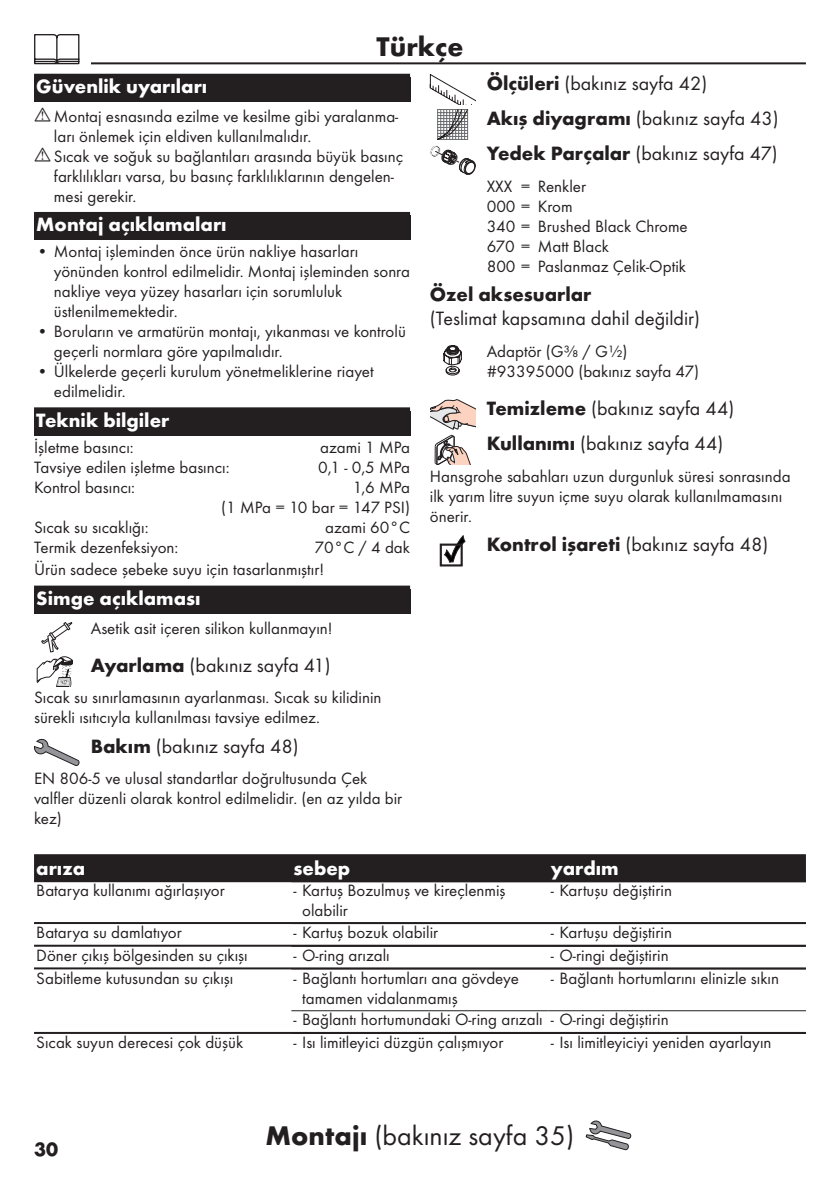
<style>
.page{position:relative;width:840px;height:1191px;background:#fff}
.page>*{position:absolute;margin:0;border:0;box-sizing:border-box;transform-origin:0 0}
.Montage_mit_Symbol_T{font:28px "Futura TOT Boo";color:#231f20}
.Sprache_Rahmenwechse{font:700 28px "Futura TOT";color:#231f20}
.Ueberschrift_Grafik{font:20px "Futura TOT Boo";color:#231f20}
.Ueberschrift_TR{font:700 20px "Futura TOT";color:#fff}
.Ueberschrift_nach_Gr{font:20px/24px "Futura TOT Boo";color:#231f20}
.Ueberschrift___TR{font:700 20px "Futura TOT";color:#fff}
.Tabelle_Kopf_TR{font:700 20px "Futura TOT";color:#fff}
.t1{font:700 20px "Futura TOT";color:#231f20}
.Normaltext_nach_Graf{font:17px/20px "Futura TOT Boo";color:#231f20}
.Techn__Daten_TR{font:17px/20px "Futura TOT Boo";color:#231f20;text-align:right}
.Tabelle_Spalte_TR{font:17px "Futura TOT Boo";color:#231f20}
.Farbe_TR{font:17px/20px "Futura TOT Boo";color:#231f20}
.Normaltext_Grafik_TR{font:17px/20px "Futura TOT Boo";color:#231f20}
.Normaltext_TR{font:17px "Futura TOT Boo";color:#231f20}
.s1{font-family:"Futura TOT";font-weight:700}
</style>
<div class="page">
<hr style="left:34px;top:62px;width:771px;height:2px;background:#231f20">
<div style="left:23px;top:34px;width:68px;height:34px;background:#fff"></div>
<svg style="left:34px;top:34px;width:45px;height:30px"></svg>
<svg style="left:585px;top:1120px;width:45px;height:30px"></svg>
<div style="left:34px;top:74px;width:376px;height:28px;background:#231f20"></div>
<div style="left:34px;top:212px;width:376px;height:28px;background:#231f20"></div>
<div style="left:34px;top:407px;width:376px;height:28px;background:#231f20"></div>
<div style="left:34px;top:589px;width:376px;height:25px;background:#231f20"></div>
<div style="left:34px;top:585px;width:376px;height:28px;background:#231f20"></div>
<svg style="left:36px;top:622px;width:37px;height:65px"></svg>
<svg style="left:34px;top:739px;width:45px;height:27px"></svg>
<svg style="left:429px;top:74px;width:46px;height:101px"></svg>
<svg style="left:443px;top:345px;width:19px;height:30px"></svg>
<svg style="left:430px;top:399px;width:45px;height:30px"></svg>
<svg style="left:434px;top:435px;width:36px;height:30px"></svg>
<svg style="left:440px;top:536px;width:25px;height:30px"></svg>
<div style="left:34px;top:854px;width:771px;height:26px;background:#231f20"></div>
<hr style="left:34px;top:880px;width:771px;height:2px;background:#231f20">
<hr style="left:34px;top:922px;width:771px;height:2px;background:#231f20">
<hr style="left:34px;top:944px;width:771px;height:2px;background:#231f20">
<hr style="left:34px;top:967px;width:771px;height:2px;background:#231f20">
<hr style="left:291px;top:1010px;width:257px;height:1px;background:#231f20">
<hr style="left:548px;top:1010px;width:257px;height:1px;background:#231f20">
<hr style="left:34px;top:1032px;width:771px;height:2px;background:#231f20">
<p class="Sprache_Rahmenwechse" style="left:376px;top:29px;width:88px">Türkçe</p>
<p class="Ueberschrift___TR" style="left:36px;top:74px;width:172px">Güvenlik uyarıları</p>
<p class="Normaltext_nach_Graf" style="left:54px;top:106px;width:346px">Montaj esnasında ezilme ve kesilme gibi yaralanma&shy;ları önlemek için eldiven kullanılmalıdır.</p>
<p class="Normaltext_nach_Graf" style="left:54px;top:146px;width:350px">Sıcak ve soğuk su bağlantıları arasında büyük basınç farklılıkları varsa, bu basınç farklılıklarının dengelen&shy;mesi gerekir.</p>
<p class="Ueberschrift_TR" style="left:36px;top:212px;width:192px">Montaj açıklamaları</p>
<p class="Normaltext_nach_Graf" style="left:54px;top:241px;width:357px;text-indent:-17px">• Montaj işleminden önce ürün nakliye hasarları yönünden kontrol edilmelidir. Montaj işleminden sonra nakliye veya yüzey hasarları için sorumluluk üstlenilmemektedir.</p>
<p class="Normaltext_nach_Graf" style="left:54px;top:321px;width:353px;text-indent:-17px">• Boruların ve armatürün montajı, yıkanması ve kontrolü geçerli normlara göre yapılmalıdır.</p>
<p class="Normaltext_nach_Graf" style="left:54px;top:361px;width:321px;text-indent:-17px">• Ülkelerde geçerli kurulum yönetmeliklerine riayet edilmelidir.</p>
<p class="Ueberschrift_TR" style="left:36px;top:408px;width:134px">Teknik bilgiler</p>
<p class="Techn__Daten_TR" style="left:34px;top:437px;width:101px">İşletme basıncı:</p>
<p class="Techn__Daten_TR" style="left:320px;top:437px;width:91px">azami 1 MPa</p>
<p class="Techn__Daten_TR" style="left:34px;top:457px;width:197px">Tavsiye edilen işletme basıncı:</p>
<p class="Techn__Daten_TR" style="left:318px;top:457px;width:93px">0,1 - 0,5 MPa</p>
<p class="Techn__Daten_TR" style="left:34px;top:477px;width:102px">Kontrol basıncı:</p>
<p class="Techn__Daten_TR" style="left:221px;top:477px;width:190px">1,6 MPa<br>(1 MPa = 10 bar = 147 PSI)</p>
<p class="Techn__Daten_TR" style="left:34px;top:517px;width:116px">Sıcak su sıcaklığı:</p>
<p class="Techn__Daten_TR" style="left:325px;top:517px;width:86px">azami 60°C</p>
<p class="Techn__Daten_TR" style="left:34px;top:537px;width:146px">Termik dezenfeksiyon:</p>
<p class="Techn__Daten_TR" style="left:314px;top:537px;width:97px">70°C / 4 dak</p>
<p class="Normaltext_TR" style="left:34px;top:559px;width:291px">Ürün sadece şebeke suyu için tasarlanmıştır!</p>
<p class="Ueberschrift_TR" style="left:36px;top:586px;width:166px">Simge açıklaması</p>
<p class="Normaltext_Grafik_TR" style="left:91px;top:618px;width:243px">Asetik asit içeren silikon kullanmayın!</p>
<p class="Ueberschrift_Grafik" style="left:91px;top:653px;width:241px"><span class="s1">Ayarlama</span> (bakınız sayfa 41)</p>
<p class="Normaltext_nach_Graf" style="left:34px;top:687px;width:349px">Sıcak su sınırlamasının ayarlanması. Sıcak su kilidinin sürekli ısıtıcıyla kullanılması tavsiye edilmez.</p>
<p class="Ueberschrift_Grafik" style="left:91px;top:734px;width:209px"><span class="s1">Bakım</span> (bakınız sayfa 48)</p>
<p class="Normaltext_nach_Graf" style="left:34px;top:768px;width:369px">EN 806-5 ve ulusal standartlar doğrultusunda Çek valfler düzenli olarak kontrol edilmelidir. (en az yılda bir kez)</p>
<p class="Ueberschrift_Grafik" style="left:486px;top:71px;width:222px"><span class="s1">Ölçüleri</span> (bakınız sayfa 42)</p>
<p class="Ueberschrift_Grafik" style="left:486px;top:106px;width:293px"><span class="s1">Akış diyagramı</span> (bakınız sayfa 43)</p>
<p class="Ueberschrift_Grafik" style="left:486px;top:142px;width:292px"><span class="s1">Yedek Parçalar</span> (bakınız sayfa 47)</p>
<p class="Farbe_TR" style="left:486px;top:176px;width:202px">XXX = Renkler<br>000 = Krom<br>340 = Brushed Black Chrome<br>670 = Matt Black<br>800 = Paslanmaz Çelik-Optik</p>
<p class="Ueberschrift_nach_Gr" style="left:429px;top:282px;width:271px"><span class="s1">Özel aksesuarlar<br></span>(Teslimat kapsamına dahil değildir)</p>
<p class="Normaltext_Grafik_TR" style="left:486px;top:341px;width:214px">Adaptör (G⅜ / G½) #93395000 (bakınız sayfa 47)</p>
<p class="Ueberschrift_Grafik" style="left:486px;top:396px;width:249px"><span class="s1">Temizleme</span> (bakınız sayfa 44)</p>
<p class="Ueberschrift_Grafik" style="left:486px;top:431px;width:238px"><span class="s1">Kullanımı</span> (bakınız sayfa 44)</p>
<p class="Normaltext_nach_Graf" style="left:429px;top:466px;width:362px">Hansgrohe sabahları uzun durgunluk süresi sonrasında ilk yarım litre suyun içme suyu olarak kullanılmamasını önerir.</p>
<p class="Ueberschrift_Grafik" style="left:486px;top:532px;width:283px"><span class="s1">Kontrol işareti</span> (bakınız sayfa 48)</p>
<p class="Tabelle_Kopf_TR" style="left:36px;top:855px;width:50px">arıza</p>
<p class="Tabelle_Kopf_TR" style="left:293px;top:855px;width:58px">sebep</p>
<p class="Tabelle_Kopf_TR" style="left:550px;top:855px;width:69px">yardım</p>
<p class="Tabelle_Spalte_TR" style="left:36px;top:880px;width:190px">Batarya kullanımı ağırlaşıyor</p>
<p class="Normaltext_nach_Graf" style="left:302px;top:880px;width:205px;text-indent:-9px">- Kartuş Bozulmuş ve kireçlenmiş olabilir</p>
<p class="Normaltext_nach_Graf" style="left:550px;top:880px;width:123px">- Kartuşu değiştirin</p>
<p class="Tabelle_Spalte_TR" style="left:36px;top:922px;width:147px">Batarya su damlatıyor</p>
<p class="Normaltext_nach_Graf" style="left:293px;top:922px;width:146px">- Kartuş bozuk olabilir</p>
<p class="Normaltext_nach_Graf" style="left:550px;top:922px;width:123px">- Kartuşu değiştirin</p>
<p class="Tabelle_Spalte_TR" style="left:36px;top:945px;width:213px">Döner çıkış bölgesinden su çıkışı</p>
<p class="Normaltext_nach_Graf" style="left:293px;top:945px;width:98px">- O-ring arızalı</p>
<p class="Normaltext_nach_Graf" style="left:550px;top:945px;width:119px">- O-ringi değiştirin</p>
<p class="Tabelle_Spalte_TR" style="left:36px;top:967px;width:198px">Sabitleme kutusundan su çıkışı</p>
<p class="Normaltext_nach_Graf" style="left:302px;top:967px;width:218px;text-indent:-9px">- Bağlantı hortumları ana gövdeye tamamen vidalanmamış</p>
<p class="Normaltext_nach_Graf" style="left:550px;top:967px;width:229px">- Bağlantı hortumlarını elinizle sıkın</p>
<p class="Normaltext_nach_Graf" style="left:293px;top:1009px;width:250px">- Bağlantı hortumundaki O-ring arızalı</p>
<p class="Normaltext_nach_Graf" style="left:550px;top:1009px;width:119px">- O-ringi değiştirin</p>
<p class="Tabelle_Spalte_TR" style="left:36px;top:1032px;width:208px">Sıcak suyun derecesi çok düşük</p>
<p class="Normaltext_nach_Graf" style="left:293px;top:1032px;width:211px">- Isı limitleyici düzgün çalışmıyor</p>
<p class="Normaltext_nach_Graf" style="left:550px;top:1032px;width:222px">- Isı limitleyiciyi yeniden ayarlayın</p>
<p class="t1" style="left:34px;top:1136px;width:25px">30</p>
<p class="Montage_mit_Symbol_T" style="left:265px;top:1119px;width:310px"><span class="s1">Montajı</span> (bakınız sayfa 35)</p>
</div>
